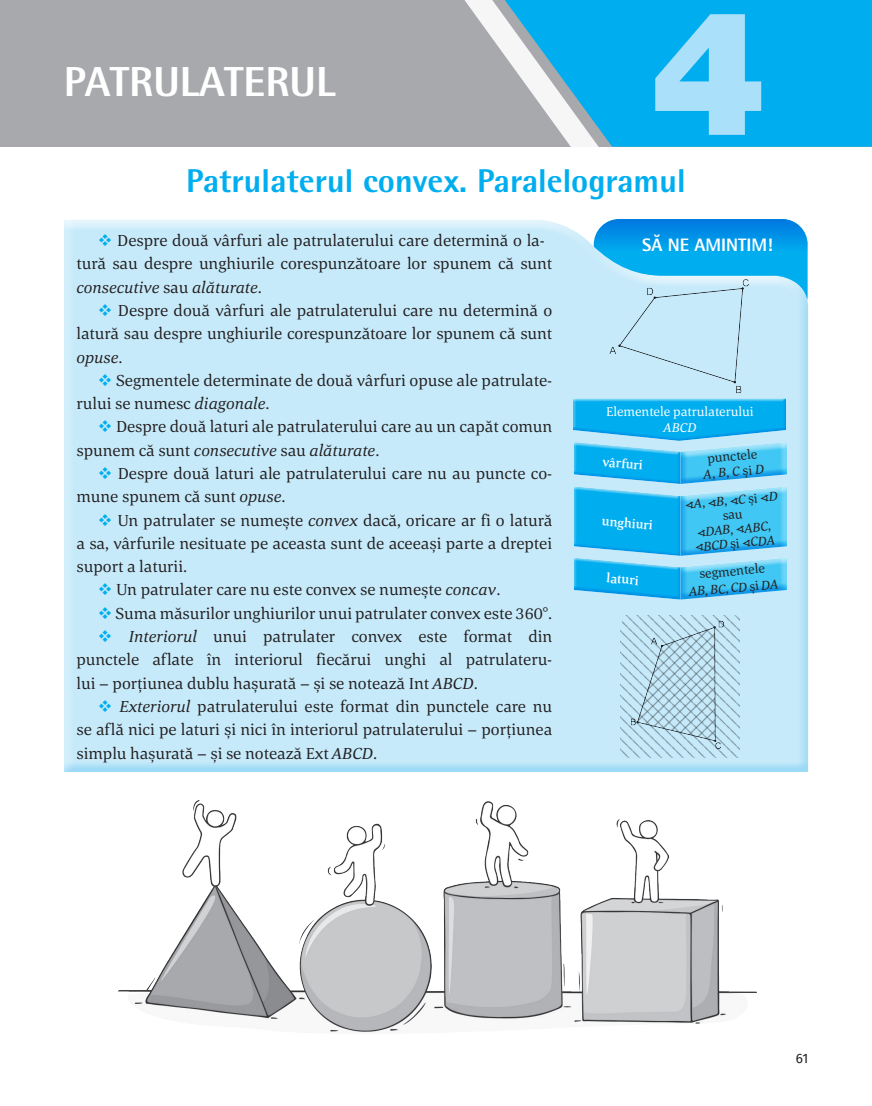
<style>
.page{position:relative;width:872px;height:1106px;background:#fff}
.page>*{position:absolute;margin:0;border:0;box-sizing:border-box;transform-origin:0 0}
.t1{font:900 173.25px "Helvetica Neue LT Pro";color:#aae0f9}
.Titlu_lectie{font:800 42px "Rotis Semi Sans Std";color:#fff}
.Titlu_lectie-2{font:800 33px "Rotis Semi Sans Std";color:#00aeef}
.Titlu_lectie-3{font:800 18px "Rotis Semi Sans Std";color:#fff}
.Text_baza{font:16.5px/23.2px "Corda";color:#231f20}
.t2{font:13.5px "Fira Sans";color:#231f20}
.Text_baza-2{font:13.2px/15.6px "Corda";color:#231f20;text-align:center}
.Text_baza-3{font:13.2px/15.6px "Corda";color:#fff;text-align:center}
.Text_baza-4{font:500 13.2px "Corda";color:#fff}
.Text_baza-5{font:italic 13.2px/14.4px "Corda";color:#231f20}
.s1{color:#00aeef}
.s2{font-style:italic}
.s3{font-family:"STIX General"}
.s4{font-family:"STIX General";font-style:normal}
.s5{font-style:normal}
</style>
<div class="page">
<div style="left:61px;top:219px;width:747px;height:550px;background:#fff;opacity:.75"></div>
<div style="left:61px;top:285px;width:747px;height:488px;background:#c6eafa"></div>
<div style="left:0;top:0;width:872px;height:147px;background:#a8a9ad"></div>
<div style="left:610px;top:0;width:262px;height:147px;background:#00aeef"></div>
<svg style="left:464px;top:0;width:146px;height:147px"></svg>
<svg style="left:573px;top:398px;width:214px;height:201px"></svg>
<div style="left:680px;top:555px;width:110px;height:34px;background:#fff;opacity:.75"></div>
<div style="left:680px;top:567px;width:110px;height:33px;background:#00aeef;opacity:.75"></div>
<img style="left:606px;top:278px;width:148px;height:115px">
<img style="left:620px;top:615px;width:119px;height:142px">
<img style="left:118px;top:800px;width:638px;height:232px">
<p class="Titlu_lectie" style="left:64px;top:55px;width:273px">PATRULATERUL</p>
<p class="t1" style="left:650px;top:-31px;width:117px">4</p>
<p class="Titlu_lectie-2" style="left:186px;top:160px;width:501px">Patrulaterul convex. Paralelogramul</p>
<p class="Titlu_lectie-3" style="left:642px;top:234px;width:132px">SĂ NE AMINTIM!</p>
<p class="Text_baza" style="left:77px;top:228px;width:477px;text-indent:21px"><span class="s1">❖</span> Despre două vârfuri ale patrulaterului care determină o la&shy;tură sau despre unghiurile corespunzătoare lor spunem că sunt <span class="s2">consecutive</span> sau <span class="s2">alăturate</span>.</p>
<p class="Text_baza" style="left:77px;top:298px;width:477px;text-align:justify;text-indent:21px"><span class="s1">❖</span> Despre două vârfuri ale patrulaterului care nu determină o latură sau despre unghiurile corespunzătoare lor spunem că sunt <span class="s2">opuse</span>.</p>
<p class="Text_baza" style="left:77px;top:368px;width:477px;text-indent:21px"><span class="s1">❖</span> Segmentele determinate de două vârfuri opuse ale patrulate&shy;rului se numesc <span class="s2">diagonale</span>.</p>
<p class="Text_baza" style="left:77px;top:415px;width:477px;text-indent:21px"><span class="s1">❖</span> Despre două laturi ale patrulaterului care au un capăt comun spunem că sunt <span class="s2">consecutive</span> sau <span class="s2">alăturate</span>.</p>
<p class="Text_baza" style="left:77px;top:461px;width:477px;text-indent:21px"><span class="s1">❖</span> Despre două laturi ale patrulaterului care nu au puncte co&shy;mune spunem că sunt <span class="s2">opuse</span>.</p>
<p class="Text_baza" style="left:77px;top:508px;width:477px;text-align:justify;text-indent:21px"><span class="s1">❖</span> Un patrulater se numeşte <span class="s2">convex</span> dacă, oricare ar fi o latură a sa, vârfurile nesituate pe aceasta sunt de aceeași parte a dreptei suport a laturii.</p>
<p class="Text_baza" style="left:98px;top:578px;width:404px"><span class="s1">❖</span> Un patrulater care nu este convex se numeşte <span class="s2">concav</span>.</p>
<p class="Text_baza" style="left:98px;top:601px;width:456px"><span class="s1">❖</span> Suma măsurilor unghiurilor unui patrulater convex este 360°.</p>
<p class="Text_baza" style="left:77px;top:624px;width:477px;text-align:justify;text-indent:21px"><span class="s1">❖</span> <span class="s2">Interiorul</span> unui patrulater convex este format din punctele aflate în interiorul fiecărui unghi al patrulateru&shy;lui – porţiunea dublu haşurată – şi se notează Int <span class="s2">ABCD</span>.</p>
<p class="Text_baza" style="left:77px;top:694px;width:477px;text-align:justify;text-indent:21px"><span class="s1">❖</span> <span class="s2">Exteriorul</span> patrulaterului este format din punctele care nu se află nici pe laturi şi nici în interiorul patrulaterului – porţiunea simplu haşurată – şi se notează Ext <span class="s2">ABCD</span>.</p>
<p class="Text_baza-3" style="left:606px;top:403px;width:149px">Elementele patrulaterului<br><span class="s2">ABCD</span></p>
<p class="Text_baza-2" style="left:701px;top:450px;width:63px;rotate:-5deg">punctele<br><span class="s2">A</span>, <span class="s2">B</span>, <span class="s2">C</span> şi <span class="s2">D</span></p>
<p class="Text_baza-2" style="left:684px;top:497px;width:95px;line-height:14.4px;rotate:-5deg"><span class="s3">∢</span><span class="s2">A</span>, <span class="s3">∢</span><span class="s2">B</span>, <span class="s3">∢</span><span class="s2">C</span> şi <span class="s3">∢</span><span class="s2">D </span>sau</p>
<p class="Text_baza-5" style="left:693px;top:525px;width:82px;rotate:-5deg"><span class="s4">∢</span>DAB<span class="s5">,</span> <span class="s4">∢</span>ABC<span class="s5">, </span><span class="s4">∢</span>BCD <span class="s5">şi</span> <span class="s4">∢</span>CDA</p>
<p class="Text_baza-2" style="left:686px;top:566px;width:92px;line-height:16.8px;rotate:-5deg">segmentele<br><span class="s2">AB</span>, <span class="s2">BC</span>, <span class="s2">CD</span> şi <span class="s2">DA</span></p>
<p class="Text_baza-4" style="left:603px;top:453px;width:42px;rotate:5deg">vârfuri</p>
<p class="Text_baza-4" style="left:603px;top:512px;width:53px;rotate:5deg">unghiuri</p>
<p class="Text_baza-4" style="left:607px;top:569px;width:34px;rotate:5deg">laturi</p>
<p class="t2" style="left:795px;top:1047px;width:14px">61</p>
</div>
